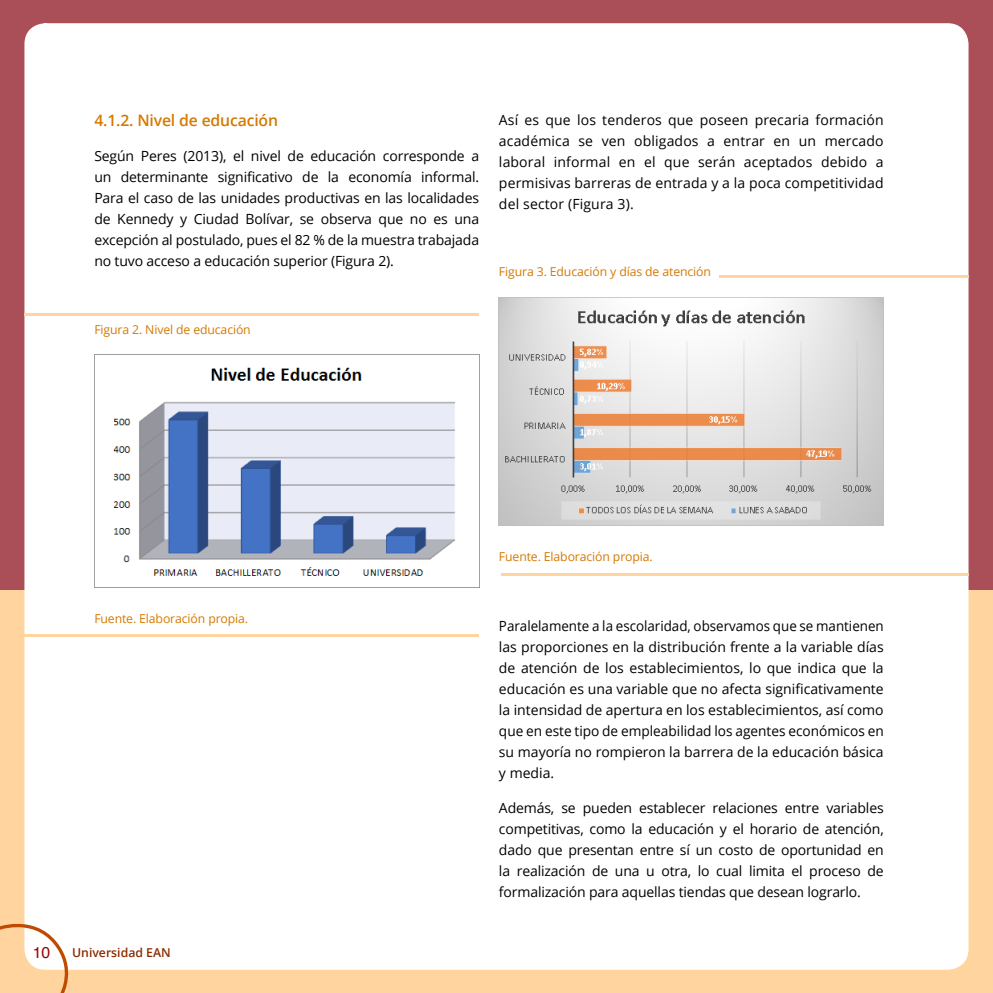
<style>
.page{position:relative;width:993px;height:993px;background:#fff}
.page>*{position:absolute;margin:0;border:0;box-sizing:border-box;transform-origin:0 0}
.t1{font:600 15.75px "Open Sans";letter-spacing:-.01em;color:#d57900}
.t2{font:15.75px "Helvetica";color:#990100}
.t3{font:14px/21px "Open Sans";letter-spacing:-.005em;color:#000;text-align:justify}
.t4{font:14px/21px "Open Sans";letter-spacing:-.005em;color:#000;text-align:justify;scale:.95 1}
.t5{font:12.25px "Open Sans";letter-spacing:-.01em;color:#d57900}
.t6{font:600 12.25px "Open Sans";color:#8c2c01}
</style>
<div class="page">
<div style="left:0;top:0;width:992px;height:991px;background:#aa4f57"></div>
<div style="left:0;top:590px;width:992px;height:402px;background:#ffd49f"></div>
<div style="left:26px;top:25px;width:940px;height:942px;background:#fff;border-radius:19px"></div>
<div style="left:24px;top:23px;width:944px;height:946px;border:4px solid #fff;border-radius:19px"></div>
<svg style="left:0;top:914px;width:80px;height:78px"></svg>
<img style="left:94px;top:355px;width:361px;height:232px">
<img style="left:499px;top:297px;width:384px;height:228px">
<hr style="left:24px;top:633px;width:455px;height:3px;background:#ffd49f">
<hr style="left:501px;top:573px;width:467px;height:2px;background:#ffd49f">
<hr style="left:24px;top:313px;width:455px;height:2px;background:#ffd49f">
<hr style="left:719px;top:275px;width:249px;height:3px;background:#ffd49f">
<p class="t1" style="left:94px;top:110px;width:185px">4.1.2. Nivel de educación</p>
<p class="t3" style="left:94px;top:145px;width:386px">Según Peres (2013), el nivel de educación corresponde a un determinante significativo de la economía informal.<br>Para el caso de las unidades productivas en las localidades de Kennedy y Ciudad Bolívar, se observa que no es una excepción al postulado, pues el 82 % de la muestra trabajada no tuvo acceso a educación superior (Figura 2).</p>
<p class="t5" style="left:94px;top:321px;width:158px">Figura 2. Nivel de educación</p>
<p class="t3" style="left:499px;top:109px;width:386px">Así es que los tenderos que poseen precaria formación académica se ven obligados a entrar en un mercado laboral informal en el que serán aceptados debido a permisivas barreras de entrada y a la poca competitividad del sector (Figura 3).</p>
<p class="t5" style="left:499px;top:263px;width:213px">Figura 3. Educación y días de atención</p>
<p class="t5" style="left:94px;top:609px;width:155px">Fuente. Elaboración propia.</p>
<p class="t2" style="left:33px;top:940px;width:19px">10</p>
<p class="t6" style="left:72px;top:943px;width:100px">Universidad EAN</p>
<p class="t5" style="left:499px;top:548px;width:155px">Fuente. Elaboración propia.</p>
<p class="t4" style="left:499px;top:614px;width:406px">Paralelamente a la escolaridad, observamos que se mantienen las proporciones en la distribución frente a la variable días de atención de los establecimientos, lo que indica que la educación es una variable que no afecta significativamente la intensidad de apertura en los establecimientos, así como que en este tipo de empleabilidad los agentes económicos en su mayoría no rompieron la barrera de la educación básica y media.</p>
<p class="t3" style="left:499px;top:796px;width:386px">Además, se pueden establecer relaciones entre variables competitivas, como la educación y el horario de atención, dado que presentan entre sí un costo de oportunidad en la realización de una u otra, lo cual limita el proceso de formalización para aquellas tiendas que desean lograrlo.</p>
</div>
